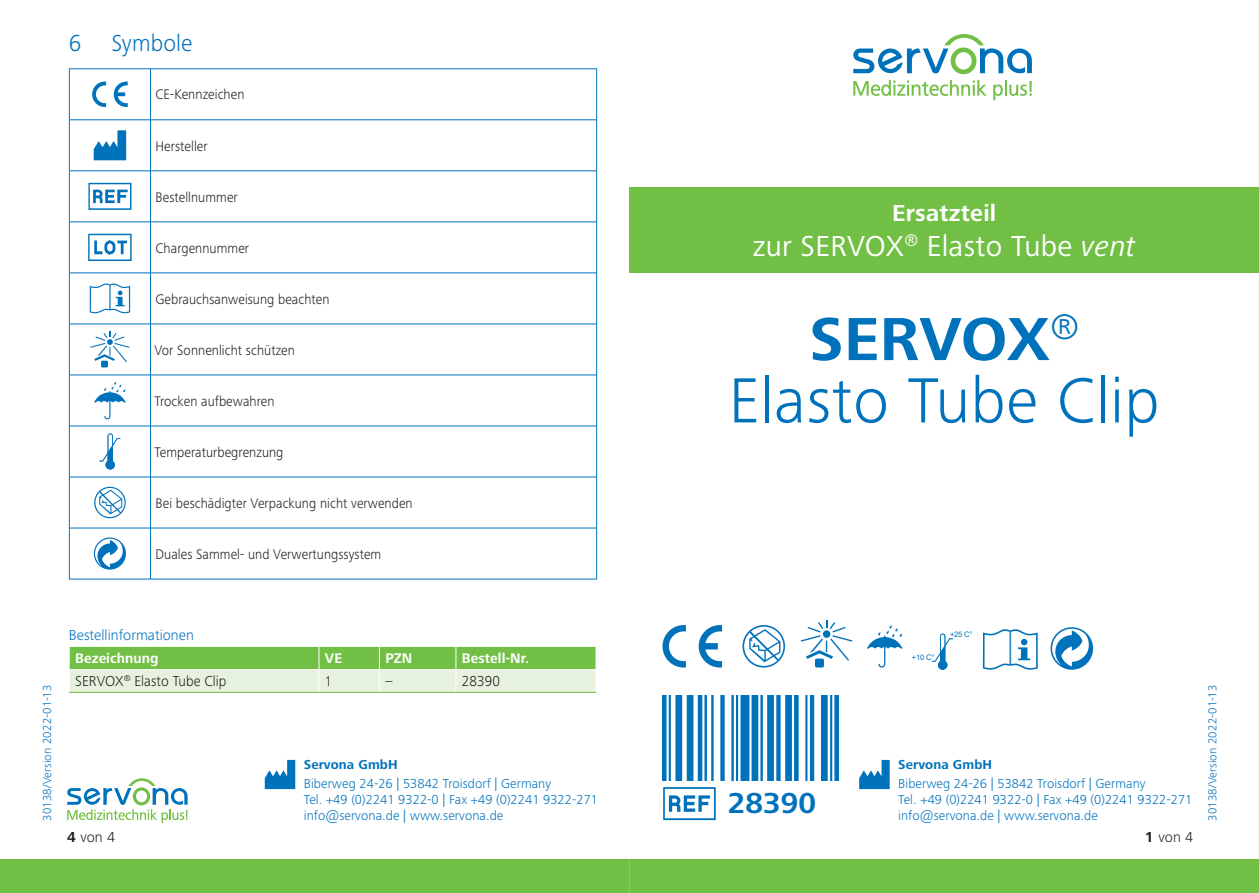
<style>
.page{position:relative;width:1259px;height:893px;background:#fff}
.page>*{position:absolute;margin:0;border:0;box-sizing:border-box;transform-origin:0 0}
.t1{font:300 66px "Frutiger Next LTW1 G";letter-spacing:.01em;color:#0072bc}
.t2{font:700 63px "Frutiger Next LTW1 G";letter-spacing:.005em;color:#0072bc}
.t3{font:30px "Frutiger Next LTW1 G";letter-spacing:.01em;color:#fff}
.t4{font:700 30px "Frutiger Next LTW1 G";color:#0072bc}
.t5{font:700 24px "Frutiger Next LTW1 G";letter-spacing:.01em;color:#fff}
.t6{font:300 24px "Frutiger Next LTW1 G";letter-spacing:.005em;color:#0072bc}
.t7{font:300 15px "Frutiger Next LTW1 G";letter-spacing:.005em;color:#231f20}
.t8{font:300 15px "Frutiger Next LTW1 G";color:#0072bc}
.t9{font:300 15px "Frutiger Next LTW1 G";letter-spacing:.005em;color:#231f20;scale:.95 1}
.t10{font:700 15px "Frutiger Next LTW1 G";color:#231f20}
.t11{font:300 14.4px "Frutiger Next LTW1 G";letter-spacing:.005em;color:#231f20;scale:.94 1}
.t12{font:700 14.4px "Frutiger Next LTW1 G";letter-spacing:.005em;color:#fff}
.t13{font:300 13.5px/16.2px "Frutiger Next LTW1 G";letter-spacing:.005em;color:#0072bc}
.t14{font:700 13.5px "Frutiger Next LTW1 G";letter-spacing:.005em;color:#0072bc}
.t15{font:300 12px "Frutiger Next LTW1 G";letter-spacing:.015em;color:#0072bc}
.t16{font:7.5px "Arial";color:#0072bc}
.s1{font-style:italic}
.s2{font-weight:700}
</style>
<div class="page">
<div style="left:0;top:859px;width:1259px;height:34px;background:#71bf44"></div>
<svg style="left:265px;top:760px;width:30px;height:29px"></svg>
<svg style="left:859px;top:760px;width:30px;height:29px"></svg>
<svg style="left:67px;top:778px;width:121px;height:45px"></svg>
<svg style="left:662px;top:625px;width:24px;height:42px"></svg>
<svg style="left:698px;top:625px;width:24px;height:42px"></svg>
<svg style="left:867px;top:625px;width:35px;height:42px"></svg>
<svg style="left:800px;top:620px;width:52px;height:41px"></svg>
<div style="left:823px;top:630px;width:7px;height:8px;background:#0072bc;border-radius:50%"></div>
<div style="left:815px;top:659px;width:9px;height:8px;background:#0072bc;border-radius:2px"></div>
<svg style="left:742px;top:625px;width:43px;height:42px"></svg>
<svg style="left:983px;top:629px;width:54px;height:41px"></svg>
<svg style="left:853px;top:80px;width:133px;height:16px"></svg>
<svg style="left:993px;top:80px;width:38px;height:20px"></svg>
<svg style="left:853px;top:34px;width:179px;height:40px"></svg>
<svg style="left:663px;top:787px;width:52px;height:33px"></svg>
<img style="left:662px;top:696px;width:176px;height:84px">
<svg style="left:1050px;top:627px;width:43px;height:43px"></svg>
<div style="left:629px;top:187px;width:630px;height:85px;background:#71bf44"></div>
<svg style="left:70px;top:69px;width:526px;height:510px"></svg>
<hr style="left:70px;top:527px;width:80px;height:2px;background:#0072bc">
<hr style="left:151px;top:527px;width:445px;height:2px;background:#0072bc">
<hr style="left:70px;top:68px;width:80px;height:1px;background:#0072bc">
<hr style="left:69px;top:68px;width:1px;height:52px;background:#0072bc">
<hr style="left:151px;top:68px;width:445px;height:1px;background:#0072bc">
<hr style="left:150px;top:68px;width:1px;height:52px;background:#0072bc">
<hr style="left:596px;top:68px;width:1px;height:52px;background:#0072bc">
<hr style="left:69px;top:222px;width:1px;height:51px;background:#0072bc">
<hr style="left:150px;top:222px;width:1px;height:51px;background:#0072bc">
<hr style="left:596px;top:222px;width:1px;height:51px;background:#0072bc">
<hr style="left:69px;top:477px;width:1px;height:51px;background:#0072bc">
<hr style="left:150px;top:477px;width:1px;height:51px;background:#0072bc">
<hr style="left:596px;top:477px;width:1px;height:51px;background:#0072bc">
<hr style="left:69px;top:528px;width:1px;height:51px;background:#0072bc">
<hr style="left:150px;top:528px;width:1px;height:51px;background:#0072bc">
<hr style="left:596px;top:528px;width:1px;height:51px;background:#0072bc">
<hr style="left:70px;top:579px;width:80px;height:1px;background:#0072bc">
<hr style="left:151px;top:579px;width:445px;height:1px;background:#0072bc">
<hr style="left:70px;top:119px;width:80px;height:1px;background:#0072bc">
<hr style="left:69px;top:120px;width:1px;height:51px;background:#0072bc">
<hr style="left:151px;top:119px;width:445px;height:1px;background:#0072bc">
<hr style="left:150px;top:120px;width:1px;height:51px;background:#0072bc">
<hr style="left:596px;top:120px;width:1px;height:51px;background:#0072bc">
<hr style="left:70px;top:170px;width:80px;height:1px;background:#0072bc">
<hr style="left:69px;top:171px;width:1px;height:51px;background:#0072bc">
<hr style="left:151px;top:170px;width:445px;height:1px;background:#0072bc">
<hr style="left:150px;top:171px;width:1px;height:51px;background:#0072bc">
<hr style="left:596px;top:171px;width:1px;height:51px;background:#0072bc">
<hr style="left:70px;top:221px;width:80px;height:1px;background:#0072bc">
<hr style="left:151px;top:221px;width:445px;height:1px;background:#0072bc">
<hr style="left:70px;top:272px;width:80px;height:1px;background:#0072bc">
<hr style="left:69px;top:273px;width:1px;height:51px;background:#0072bc">
<hr style="left:151px;top:272px;width:445px;height:1px;background:#0072bc">
<hr style="left:150px;top:273px;width:1px;height:51px;background:#0072bc">
<hr style="left:596px;top:273px;width:1px;height:51px;background:#0072bc">
<hr style="left:70px;top:323px;width:80px;height:1px;background:#0072bc">
<hr style="left:69px;top:324px;width:1px;height:51px;background:#0072bc">
<hr style="left:151px;top:323px;width:445px;height:1px;background:#0072bc">
<hr style="left:150px;top:324px;width:1px;height:51px;background:#0072bc">
<hr style="left:596px;top:324px;width:1px;height:51px;background:#0072bc">
<hr style="left:70px;top:374px;width:80px;height:1px;background:#0072bc">
<hr style="left:69px;top:375px;width:1px;height:51px;background:#0072bc">
<hr style="left:151px;top:374px;width:445px;height:1px;background:#0072bc">
<hr style="left:150px;top:375px;width:1px;height:51px;background:#0072bc">
<hr style="left:596px;top:375px;width:1px;height:51px;background:#0072bc">
<hr style="left:70px;top:425px;width:80px;height:1px;background:#0072bc">
<hr style="left:69px;top:426px;width:1px;height:51px;background:#0072bc">
<hr style="left:151px;top:425px;width:445px;height:1px;background:#0072bc">
<hr style="left:150px;top:426px;width:1px;height:51px;background:#0072bc">
<hr style="left:596px;top:426px;width:1px;height:51px;background:#0072bc">
<hr style="left:70px;top:476px;width:80px;height:1px;background:#0072bc">
<hr style="left:151px;top:476px;width:445px;height:1px;background:#0072bc">
<svg style="left:92px;top:82px;width:14px;height:25px"></svg>
<svg style="left:114px;top:82px;width:14px;height:25px"></svg>
<svg style="left:94px;top:130px;width:32px;height:30px"></svg>
<svg style="left:88px;top:183px;width:43px;height:27px"></svg>
<svg style="left:88px;top:234px;width:44px;height:27px"></svg>
<svg style="left:90px;top:284px;width:40px;height:30px"></svg>
<svg style="left:90px;top:331px;width:40px;height:31px"></svg>
<div style="left:101px;top:361px;width:7px;height:6px;background:#0072bc"></div>
<svg style="left:94px;top:382px;width:32px;height:37px"></svg>
<svg style="left:99px;top:433px;width:21px;height:36px"></svg>
<svg style="left:94px;top:487px;width:32px;height:31px"></svg>
<svg style="left:94px;top:537px;width:32px;height:33px"></svg>
<svg style="left:69px;top:646px;width:527px;height:46px;background:#aed994"></svg>
<hr style="left:69px;top:669px;width:250px;height:1px;background:#fff">
<hr style="left:69px;top:692px;width:250px;height:1px;background:#71bf44">
<hr style="left:319px;top:692px;width:60px;height:1px;background:#71bf44">
<hr style="left:379px;top:692px;width:77px;height:1px;background:#71bf44">
<hr style="left:456px;top:692px;width:140px;height:1px;background:#71bf44">
<svg style="left:932px;top:634px;width:21px;height:36px"></svg>
<h3 class="t6" style="left:69px;top:30px;width:14px">6</h3>
<h3 class="t6" style="left:111px;top:30px;width:83px">Symbole</h3>
<p class="t11" style="left:156px;top:86px;width:96px">CE-Kennzeichen</p>
<p class="t11" style="left:156px;top:137px;width:57px">Hersteller</p>
<p class="t11" style="left:156px;top:188px;width:89px">Bestellnummer</p>
<p class="t11" style="left:156px;top:240px;width:101px">Chargennummer</p>
<p class="t11" style="left:156px;top:291px;width:187px">Gebrauchsanweisung beachten</p>
<p class="t11" style="left:154px;top:342px;width:151px">Vor Sonnenlicht schützen</p>
<p class="t11" style="left:154px;top:393px;width:129px">Trocken aufbewahren</p>
<p class="t11" style="left:154px;top:444px;width:139px">Temperaturbegrenzung</p>
<p class="t11" style="left:156px;top:495px;width:275px">Bei beschädigter Verpackung nicht verwenden</p>
<p class="t11" style="left:156px;top:546px;width:242px">Duales Sammel- und Verwertungssystem</p>
<h3 class="t5" style="left:892px;top:199px;width:106px">Ersatzteil</h3>
<h3 class="t3" style="left:752px;top:229px;width:384px">zur SERVOX<sup>®</sup> Elasto Tube <span class="s1">vent</span></h3>
<h2 class="t2" style="left:809px;top:303px;width:272px">SERVOX<sup>®</sup></h2>
<h1 class="t1" style="left:728px;top:363px;width:432px">Elasto Tube Clip</h1>
<p class="t8" style="left:69px;top:626px;width:127px">Bestellinformationen</p>
<p class="t12" style="left:75px;top:650px;width:85px">Bezeichnung</p>
<p class="t12" style="left:325px;top:650px;width:19px">VE</p>
<p class="t12" style="left:385px;top:650px;width:29px">PZN</p>
<p class="t12" style="left:462px;top:650px;width:69px">Bestell-Nr.</p>
<p class="t7" style="left:75px;top:673px;width:153px">SERVOX<sup>®</sup> Elasto Tube Clip</p>
<p class="t11" style="left:325px;top:673px;width:9px">1</p>
<p class="t9" style="left:385px;top:673px;width:9px">–</p>
<p class="t9" style="left:462px;top:673px;width:42px">28390</p>
<p class="t16" style="left:950px;top:629px;width:24px">+25 C°</p>
<p class="t16" style="left:912px;top:652px;width:24px">+10 C°</p>
<p class="t15" style="left:40px;top:821px;width:138px;rotate:-90deg">30138/Version 2022-01-13</p>
<p class="t15" style="left:1205px;top:821px;width:138px;rotate:-90deg">30138/Version 2022-01-13</p>
<p class="t7" style="left:67px;top:829px;width:49px"><span class="s2">4</span> von 4</p>
<p class="t7" style="left:1145px;top:829px;width:49px"><span class="s2">5</span> von 4</p>
<p class="t14" style="left:304px;top:757px;width:95px">Servona GmbH</p>
<p class="t13" style="left:304px;top:775px;width:296px">Biberweg 24-26 | 53842 Troisdorf | Germany<br>Tel. +49 (0)2241 9322-0 | Fax +49 (0)2241 9322-271 info@servona.de | www.servona.de</p>
<p class="t14" style="left:898px;top:757px;width:95px">Servona GmbH</p>
<p class="t13" style="left:898px;top:775px;width:296px">Biberweg 24-26 | 53842 Troisdorf | Germany<br>Tel. +49 (0)2241 9322-0 | Fax +49 (0)2241 9322-271 info@servona.de | www.servona.de</p>
<p class="t10" style="left:1144px;top:829px;width:10px">1</p>
<h3 class="t4" style="left:728px;top:786px;width:90px">28390</h3>
</div>
